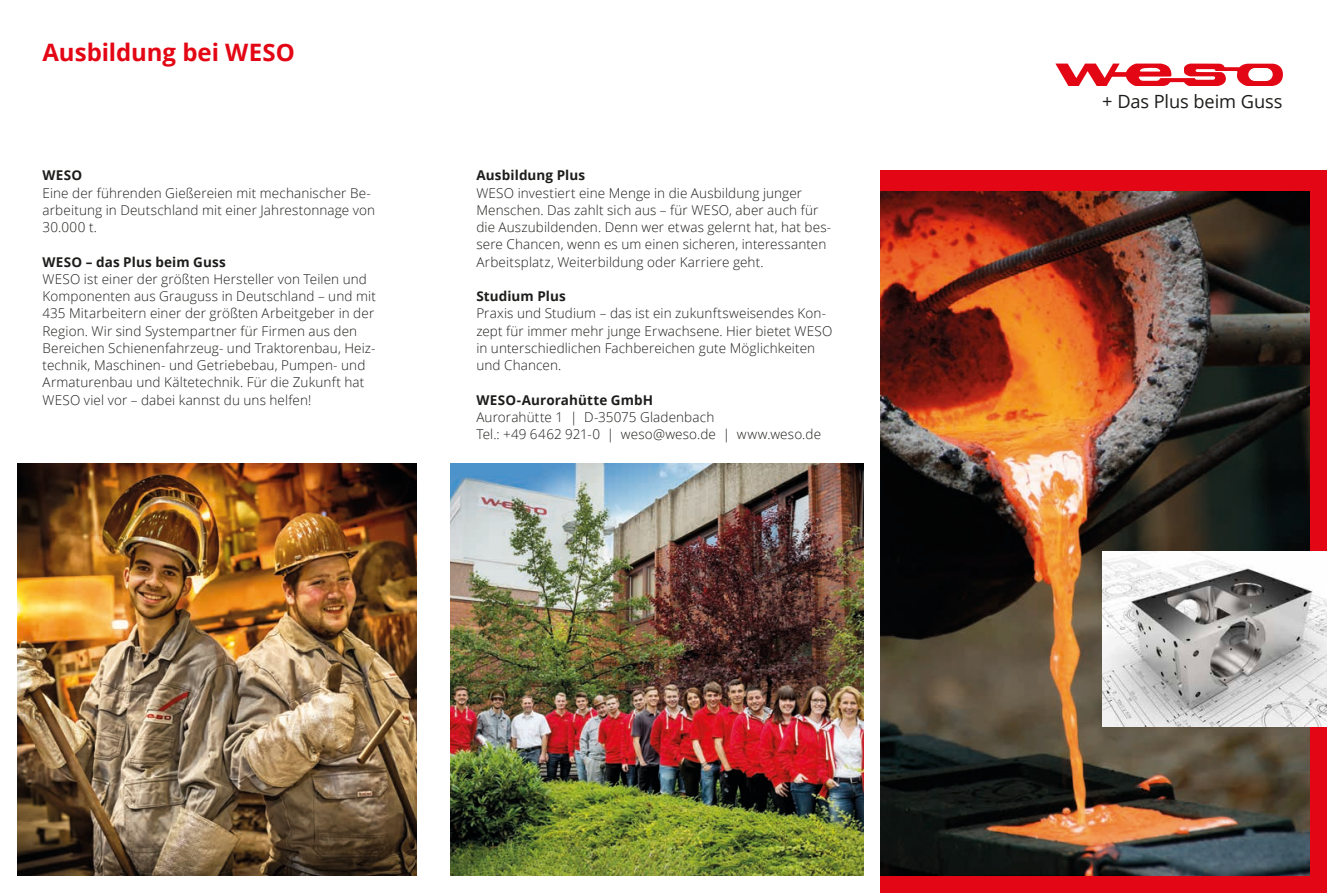
<style>
.page{position:relative;width:1327px;height:893px;background:#fff}
.page>*{position:absolute;margin:0;border:0;box-sizing:border-box;transform-origin:0 0}
.t1{font:700 24px "Open Sans";color:#e30614}
.t2{font:18.3px "Open Sans";letter-spacing:-.01em;color:#1d1d1b}
.t3{font:300 13.5px/17.2px "Open Sans";letter-spacing:.01em;color:#1d1d1b}
.t4{font:700 13.5px "Open Sans";letter-spacing:.01em;color:#1d1d1b}
</style>
<div class="page">
<div style="left:880px;top:170px;width:447px;height:723px;background:#e30614"></div>
<img style="left:880px;top:191px;width:430px;height:685px">
<img style="left:17px;top:463px;width:400px;height:413px">
<img style="left:451px;top:463px;width:412px;height:413px">
<svg style="left:1055px;top:64px;width:228px;height:22px"></svg>
<img style="left:1103px;top:552px;width:224px;height:174px">
<h1 class="t1" style="left:43px;top:35px;width:254px">Ausbildung bei WESO</h1>
<p class="t4" style="left:43px;top:166px;width:41px">WESO</p>
<p class="t3" style="left:43px;top:184px;width:334px">Eine der führenden Gießereien mit mechanischer Be&shy;arbeitung in Deutschland mit einer Jahrestonnage von<br>30.000 t.</p>
<p class="t4" style="left:43px;top:252px;width:185px">WESO – das Plus beim Guss</p>
<p class="t3" style="left:43px;top:270px;width:335px">WESO ist einer der größten Hersteller von Teilen und Komponenten aus Grauguss in Deutschland – und mit 435 Mitarbeitern einer der größten Arbeitgeber in der Region. Wir sind Systempartner für Firmen aus den Bereichen Schienenfahrzeug- und Traktorenbau, Heiz&shy;technik, Maschinen- und Getriebebau, Pumpen- und Armaturenbau und Kältetechnik. Für die Zukunft hat WESO viel vor – dabei kannst du uns helfen!</p>
<p class="t4" style="left:476px;top:166px;width:110px">Ausbildung Plus</p>
<p class="t3" style="left:476px;top:184px;width:356px">WESO investiert eine Menge in die Ausbildung junger Menschen. Das zahlt sich aus – für WESO, aber auch für die Auszubildenden. Denn wer etwas gelernt hat, hat bes&shy;sere Chancen, wenn es um einen sicheren, interessanten Arbeitsplatz, Weiterbildung oder Karriere geht.</p>
<p class="t4" style="left:476px;top:287px;width:91px">Studium Plus</p>
<p class="t3" style="left:476px;top:305px;width:357px">Praxis und Studium – das ist ein zukunftsweisendes Kon&shy;zept für immer mehr junge Erwachsene. Hier bietet WESO in unterschiedlichen Fachbereichen gute Möglichkeiten und Chancen.</p>
<p class="t4" style="left:476px;top:390px;width:178px">WESO-Aurorahütte GmbH</p>
<p class="t3" style="left:476px;top:408px;width:346px">Aurorahütte 1 | D-35075 Gladenbach<br>Tel.: +49 6462 921-0 | weso@weso.de | www.weso.de</p>
<h2 class="t2" style="left:1102px;top:89px;width:182px">+ Das Plus beim Guss</h2>
</div>
